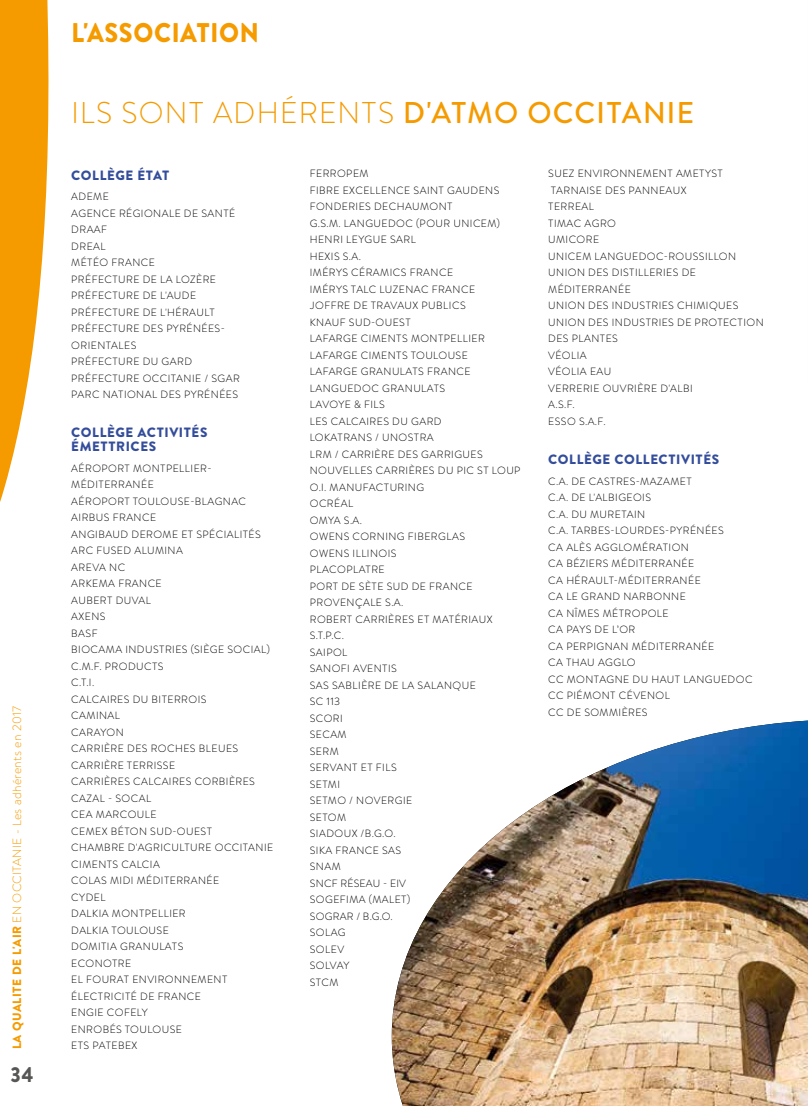
<style>
.page{position:relative;width:808px;height:1106px;background:#fff}
.page>*{position:absolute;margin:0;border:0;box-sizing:border-box;transform-origin:0 0}
.t1{font:300 30px "Brandon Text";letter-spacing:.045em;color:#f59b00}
.t2{font:900 27px "Brandon Text";letter-spacing:.025em;color:#f59b00;scale:.93 1}
.t3{font:900 21px "Brandon Text";color:#565655;scale:.9 1}
.t4{font:900 13.5px/13.5px "Brandon Text";letter-spacing:.045em;color:#344d9b}
.t5{font:300 12px "Brandon Text";letter-spacing:.025em;color:#f59b00}
.t6{font:300 10.5px/16.5px "Brandon Text";letter-spacing:.045em;color:#000}
.s1{font-weight:900}
.s2{font-weight:500}
</style>
<div class="page">
<svg style="left:0;top:0;width:49px;height:502px"></svg>
<img style="left:392px;top:720px;width:416px;height:386px">
<p class="t5" style="left:9px;top:1049px;width:345px;rotate:-90deg"><span class="s1">LA QUALITE DE L'AIR</span> EN OCCITANIE - Les adhérents en 2017</p>
<h3 class="t3" style="left:11px;top:1060px;width:27px">34</h3>
<h2 class="t2" style="left:71px;top:14px;width:203px">L'ASSOCIATION</h2>
<h1 class="t1" style="left:71px;top:92px;width:624px">ILS SONT ADHÉRENTS <span class="s2">D'ATMO OCCITANIE</span></h1>
<p class="t4" style="left:71px;top:168px;width:100px">COLLÈGE ÉTAT</p>
<p class="t6" style="left:71px;top:188px;width:170px">ADEME<br>AGENCE RÉGIONALE DE SANTÉ<br>DRAAF<br>DREAL<br>MÉTÉO FRANCE<br>PRÉFECTURE DE LA LOZÈRE<br>PRÉFECTURE DE L'AUDE<br>PRÉFECTURE DE L'HÉRAULT<br>PRÉFECTURE DES PYRÉNÉES-<br>ORIENTALES<br>PRÉFECTURE DU GARD<br>PRÉFECTURE OCCITANIE / SGAR<br>PARC NATIONAL DES PYRÉNÉES</p>
<p class="t4" style="left:71px;top:426px;width:138px">COLLÈGE ACTIVITÉS<br>ÉMETTRICES</p>
<p class="t6" style="left:71px;top:459px;width:203px">AÉROPORT MONTPELLIER-<br>MÉDITERRANÉE<br>AÉROPORT TOULOUSE-BLAGNAC<br>AIRBUS FRANCE<br>ANGIBAUD DEROME ET SPÉCIALITÉS<br>ARC FUSED ALUMINA<br>AREVA NC<br>ARKEMA FRANCE<br>AUBERT DUVAL<br>AXENS<br>BASF<br>BIOCAMA INDUSTRIES (SIÈGE SOCIAL)<br>C.M.F. PRODUCTS<br>C.T.I.<br>CALCAIRES DU BITERROIS<br>CAMINAL<br>CARAYON<br>CARRIÈRE DES ROCHES BLEUES<br>CARRIÈRE TERRISSE<br>CARRIÈRES CALCAIRES CORBIÈRES<br>CAZAL - SOCAL<br>CEA MARCOULE<br>CEMEX BÉTON SUD-OUEST<br>CHAMBRE D'AGRICULTURE OCCITANIE<br>CIMENTS CALCIA<br>COLAS MIDI MÉDITERRANÉE<br>CYDEL<br>DALKIA MONTPELLIER<br>DALKIA TOULOUSE<br>DOMITIA GRANULATS<br>ECONOTRE<br>EL FOURAT ENVIRONNEMENT<br>ÉLECTRICITÉ DE FRANCE<br>ENGIE COFELY<br>ENROBÉS TOULOUSE<br>ETS PATEBEX</p>
<p class="t6" style="left:310px;top:165px;width:212px">FERROPEM<br>FIBRE EXCELLENCE SAINT GAUDENS<br>FONDERIES DECHAUMONT<br>G.S.M. LANGUEDOC (POUR UNICEM)<br>HENRI LEYGUE SARL<br>HEXIS S.A.<br>IMÉRYS CÉRAMICS FRANCE<br>IMÉRYS TALC LUZENAC FRANCE<br>JOFFRE DE TRAVAUX PUBLICS<br>KNAUF SUD-OUEST<br>LAFARGE CIMENTS MONTPELLIER<br>LAFARGE CIMENTS TOULOUSE<br>LAFARGE GRANULATS FRANCE<br>LANGUEDOC GRANULATS<br>LAVOYE &amp; FILS<br>LES CALCAIRES DU GARD<br>LOKATRANS / UNOSTRA<br>LRM / CARRIÈRE DES GARRIGUES<br>NOUVELLES CARRIÈRES DU PIC ST LOUP<br>O.I. MANUFACTURING<br>OCRÉAL<br>OMYA S.A.<br>OWENS CORNING FIBERGLAS<br>OWENS ILLINOIS<br>PLACOPLATRE<br>PORT DE SÈTE SUD DE FRANCE<br>PROVENÇALE S.A.<br>ROBERT CARRIÈRES ET MATÉRIAUX<br>S.T.P.C.<br>SAIPOL<br>SANOFI AVENTIS<br>SAS SABLIÈRE DE LA SALANQUE<br>SC 113<br>SCORI<br>SECAM<br>SERM<br>SERVANT ET FILS<br>SETMI<br>SETMO / NOVERGIE<br>SETOM<br>SIADOUX /B.G.O.<br>SIKA FRANCE SAS<br>SNAM<br>SNCF RÉSEAU - EIV<br>SOGEFIMA (MALET)<br>SOGRAR / B.G.O.<br>SOLAG<br>SOLEV<br>SOLVAY<br>STCM</p>
<p class="t6" style="left:548px;top:165px;width:217px">SUEZ ENVIRONNEMENT AMETYST<br>TARNAISE DES PANNEAUX<br>TERREAL<br>TIMAC AGRO<br>UMICORE<br>UNICEM LANGUEDOC-ROUSSILLON<br>UNION DES DISTILLERIES DE<br>MÉDITERRANÉE<br>UNION DES INDUSTRIES CHIMIQUES<br>UNION DES INDUSTRIES DE PROTECTION<br>DES PLANTES<br>VÉOLIA<br>VÉOLIA EAU<br>VERRERIE OUVRIÈRE D'ALBI<br>A.S.F.<br>ESSO S.A.F.</p>
<p class="t4" style="left:548px;top:452px;width:172px">COLLÈGE COLLECTIVITÉS</p>
<p class="t6" style="left:548px;top:472px;width:206px">C.A. DE CASTRES-MAZAMET<br>C.A. DE L'ALBIGEOIS<br>C.A. DU MURETAIN<br>C.A. TARBES-LOURDES-PYRÉNÉES<br>CA ALÈS AGGLOMÉRATION<br>CA BÉZIERS MÉDITERRANÉE<br>CA HÉRAULT-MÉDITERRANÉE<br>CA LE GRAND NARBONNE<br>CA NÎMES MÉTROPOLE<br>CA PAYS DE L’OR<br>CA PERPIGNAN MÉDITERRANÉE<br>CA THAU AGGLO<br>CC MONTAGNE DU HAUT LANGUEDOC<br>CC PIÉMONT CÉVENOL<br>CC DE SOMMIÈRES</p>
</div>
